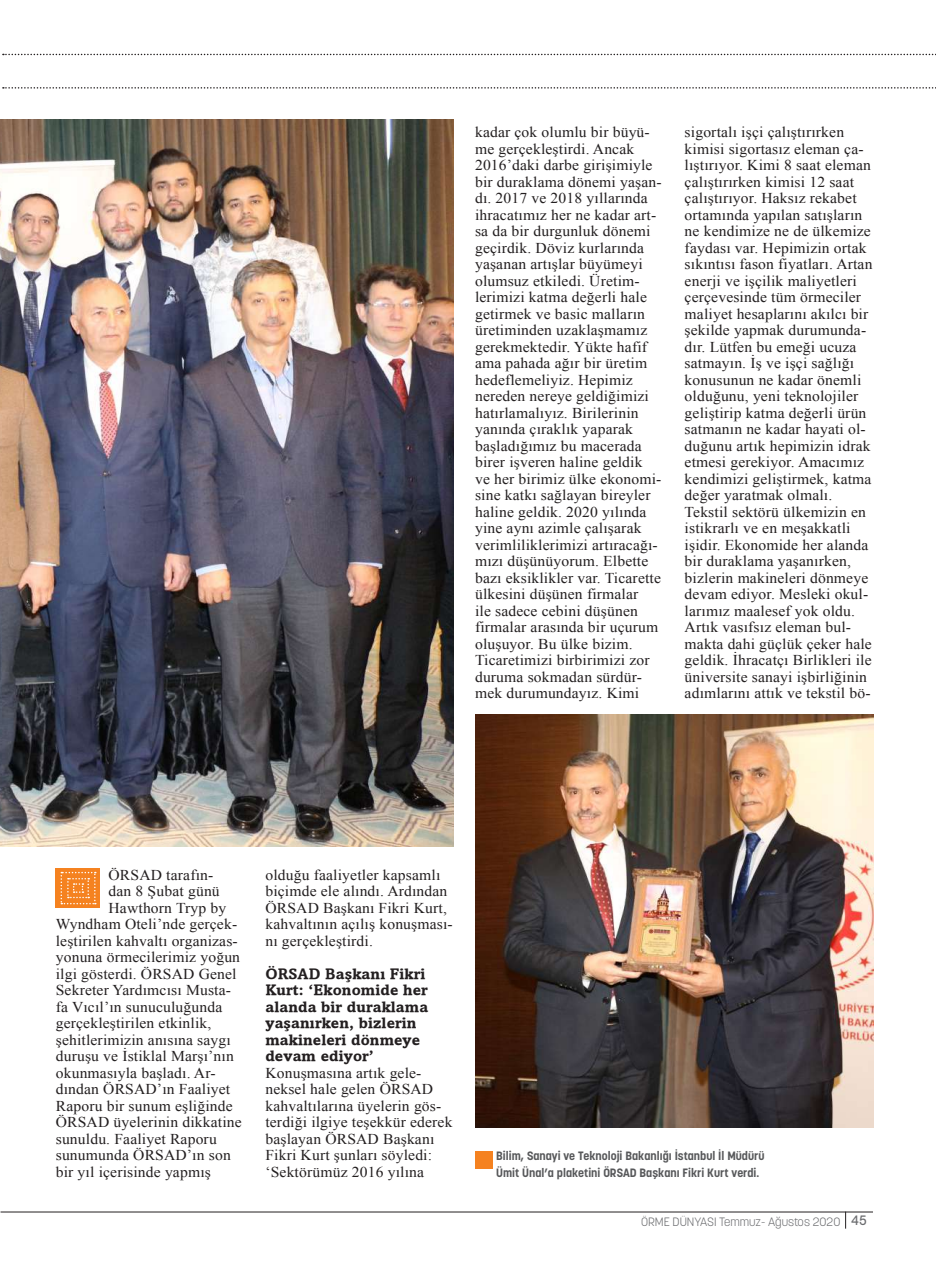
<style>
.page{position:relative;width:936px;height:1278px;background:#fff}
.page>*{position:absolute;margin:0;border:0;box-sizing:border-box;transform-origin:0 0}
.t1{font:15px/16.5px "Times New Roman";letter-spacing:.01em;color:#231f20;scale:1.04 1}
.t2{font:15px/16.5px "Amasis MT Bold";letter-spacing:.01em;color:#231f20;scale:1.04 1}
.t3{font:700 12px/16.5px "Korolev";color:#57585a}
.t4{font:300 12px "Korolev";color:#6c6d70}
.s1{font-weight:500;font-size:13.5px}
</style>
<div class="page">
<svg style="left:3px;top:54px;width:933px;height:1px"></svg>
<svg style="left:3px;top:87px;width:933px;height:2px"></svg>
<hr style="left:1px;top:1211px;width:871px;height:1px;background:#231f20">
<img style="left:0;top:119px;width:453px;height:727px">
<img style="left:475px;top:714px;width:397px;height:413px">
<div style="left:56px;top:868px;width:44px;height:40px;background:#f58220"></div>
<svg style="left:60px;top:872px;width:36px;height:32px"></svg>
<div style="left:475px;top:1151px;width:17px;height:17px;background:#f58220"></div>
<p class="t1" style="left:475px;top:123px;width:181px">kadar çok olumlu bir büyü&shy;me gerçekleştirdi. Ancak<br>2016’daki darbe girişimiyle bir duraklama dönemi yaşan&shy;dı. 2017 ve 2018 yıllarında ihracatımız her ne kadar art&shy;sa da bir durgunluk dönemi geçirdik. Döviz kurlarında yaşanan artışlar büyümeyi olumsuz etkiledi. Üretim&shy;lerimizi katma değerli hale getirmek ve basic malların üretiminden uzaklaşmamız gerekmektedir. Yükte hafif ama pahada ağır bir üretim hedeflemeliyiz. Hepimiz nereden nereye geldiğimizi hatırlamalıyız. Birilerinin yanında çıraklık yaparak başladığımız bu macerada birer işveren haline geldik<br>ve her birimiz ülke ekonomi&shy;sine katkı sağlayan bireyler haline geldik. 2020 yılında yine aynı azimle çalışarak verimliliklerimizi artıracağı&shy;mızı düşünüyorum. Elbette bazı eksiklikler var. Ticarette ülkesini düşünen firmalar<br>ile sadece cebini düşünen firmalar arasında bir uçurum oluşuyor. Bu ülke bizim.<br>Ticaretimizi birbirimizi zor duruma sokmadan sürdür&shy;mek durumundayız. Kimi</p>
<p class="t1" style="left:684px;top:123px;width:182px">sigortalı işçi çalıştırırken kimisi sigortasız eleman ça&shy;lıştırıyor. Kimi 8 saat eleman çalıştırırken kimisi 12 saat çalıştırıyor. Haksız rekabet ortamında yapılan satışların ne kendimize ne de ülkemize faydası var. Hepimizin ortak sıkıntısı fason fiyatları. Artan enerji ve işçilik maliyetleri çerçevesinde tüm örmeciler maliyet hesaplarını akılcı bir şekilde yapmak durumunda&shy;dır. Lütfen bu emeği ucuza satmayın. İş ve işçi sağlığı konusunun ne kadar önemli olduğunu, yeni teknolojiler geliştirip katma değerli ürün satmanın ne kadar hayati ol&shy;duğunu artık hepimizin idrak etmesi gerekiyor. Amacımız kendimizi geliştirmek, katma değer yaratmak olmalı.<br>Tekstil sektörü ülkemizin en istikrarlı ve en meşakkatli işidir. Ekonomide her alanda bir duraklama yaşanırken, bizlerin makineleri dönmeye devam ediyor. Mesleki okul&shy;larımız maalesef yok oldu.<br>Artık vasıfsız eleman bul&shy;makta dahi güçlük çeker hale geldik. İhracatçı Birlikleri ile üniversite sanayi işbirliğinin adımlarını attık ve tekstil bö-</p>
<p class="t1" style="left:108px;top:866px;width:102px">ÖRSAD tarafın-</p>
<p class="t1" style="left:108px;top:882px;width:108px">dan 8 Şubat günü</p>
<p class="t1" style="left:108px;top:899px;width:115px">Hawthorn Tryp by</p>
<p class="t1" style="left:56px;top:915px;width:176px">Wyndham Oteli’nde gerçek-</p>
<p class="t1" style="left:56px;top:932px;width:176px">leştirilen kahvaltı organizas-</p>
<p class="t1" style="left:56px;top:948px;width:179px">yonuna örmecilerimiz yoğun</p>
<p class="t1" style="left:56px;top:965px;width:175px">ilgi gösterdi. ÖRSAD Genel</p>
<p class="t1" style="left:56px;top:981px;width:170px">Sekreter Yardımcısı Musta-</p>
<p class="t1" style="left:56px;top:998px;width:161px">fa Vıcıl’ın sunuculuğunda</p>
<p class="t1" style="left:56px;top:1014px;width:151px">gerçekleştirilen etkinlik,</p>
<p class="t1" style="left:56px;top:1031px;width:170px">şehitlerimizin anısına saygı</p>
<p class="t1" style="left:56px;top:1047px;width:173px">duruşu ve İstiklal Marşı’nın</p>
<p class="t1" style="left:56px;top:1064px;width:155px">okunmasıyla başladı. Ar-</p>
<p class="t1" style="left:56px;top:1080px;width:169px">dından ÖRSAD’ın Faaliyet</p>
<p class="t1" style="left:56px;top:1097px;width:171px">Raporu bir sunum eşliğinde</p>
<p class="t1" style="left:56px;top:1113px;width:180px">ÖRSAD üyelerinin dikkatine</p>
<p class="t1" style="left:56px;top:1130px;width:156px">sunuldu. Faaliyet Raporu</p>
<p class="t1" style="left:56px;top:1146px;width:170px">sunumunda ÖRSAD’ın son</p>
<p class="t1" style="left:56px;top:1163px;width:151px">bir yıl içerisinde yapmış</p>
<p class="t1" style="left:265px;top:866px;width:182px">olduğu faaliyetler kapsamlı biçimde ele alındı. Ardından<br>ÖRSAD Başkanı Fikri Kurt, kahvaltının açılış konuşması&shy;nı gerçekleştirdi.</p>
<p class="t2" style="left:265px;top:965px;width:158px">ÖRSAD Başkanı Fikri<br>Kurt: ‘Ekonomide her alanda bir duraklama yaşanırken, bizlerin makineleri dönmeye devam ediyor’</p>
<p class="t1" style="left:265px;top:1064px;width:181px">Konuşmasına artık gele&shy;neksel hale gelen ÖRSAD kahvaltılarına üyelerin gös&shy;terdiği ilgiye teşekkür ederek başlayan ÖRSAD Başkanı<br>Fikri Kurt şunları söyledi: ‘Sektörümüz 2016 yılına</p>
<p class="t3" style="left:496px;top:1147px;width:269px">Bilim, Sanayi ve Teknoloji Bakanlığı İstanbul İl Müdürü<br>Ümit Ünal’a plaketini ÖRSAD Başkanı Fikri Kurt verdi.</p>
<p class="t4" style="left:640px;top:1214px;width:227px">ÖRME DÜNYASI Temmuz- Ağustos 2020 <span class="s1">45</span></p>
</div>
